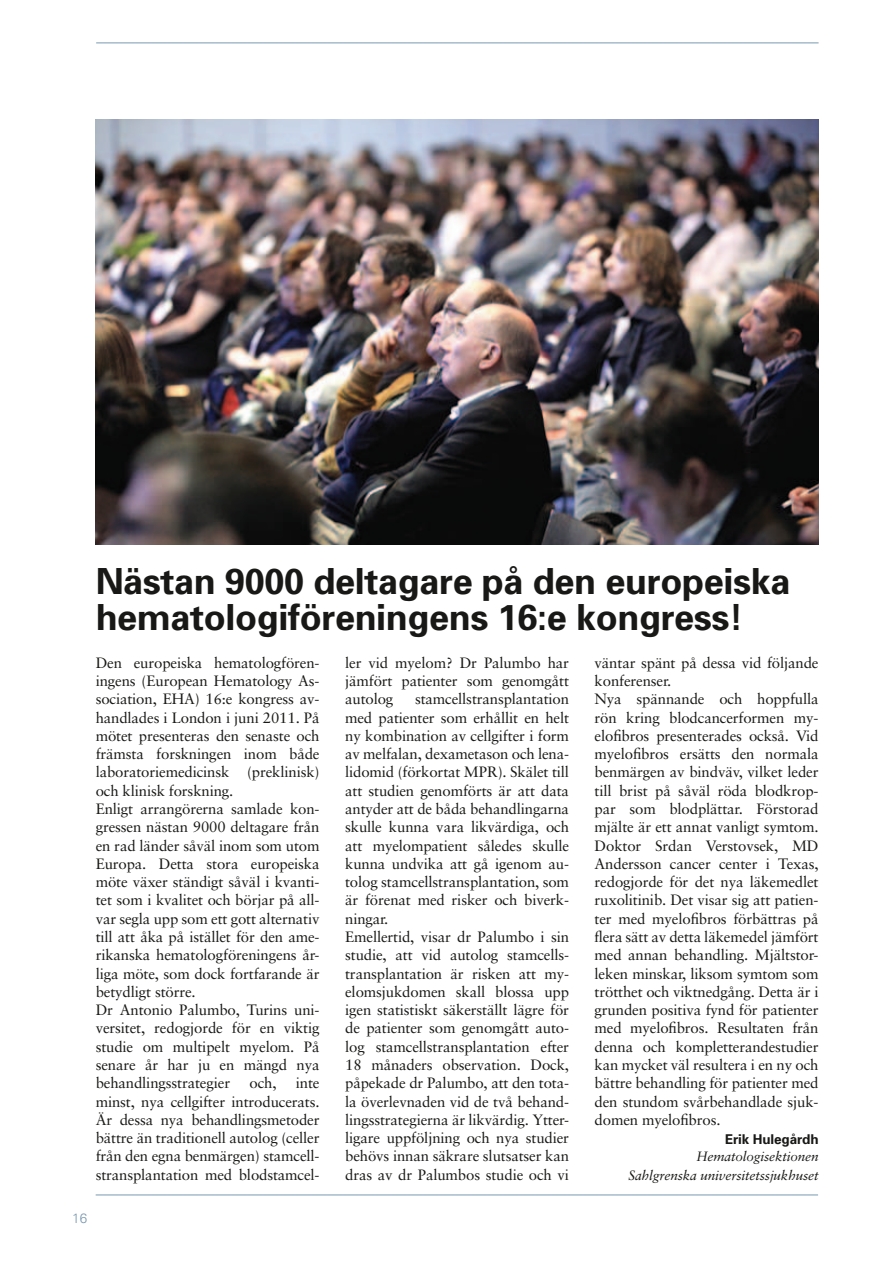
<style>
.page{position:relative;width:893px;height:1263px;background:#fff}
.page>*{position:absolute;margin:0;border:0;box-sizing:border-box;transform-origin:0 0}
.t1{font:700 36px/36px "Univers";letter-spacing:-.01em;color:#181816}
.t2{font:15px/18.3px "Sabon";letter-spacing:-.01em;color:#181816}
.t3{font:italic 13.5px/18.3px "Sabon";letter-spacing:-.01em;color:#181816;text-align:right}
.t4{font:700 13.5px "Univers";letter-spacing:-.01em;color:#181816}
.t5{font:300 13.5px "Univers";color:#7a97af}
</style>
<div class="page">
<hr style="left:96px;top:1194px;width:722px;height:1px;background:#7a97af">
<hr style="left:96px;top:43px;width:723px;height:1px;background:#7a97af">
<img style="left:96px;top:119px;width:723px;height:425px">
<h1 class="t1" style="left:96px;top:563px;width:696px">Nästan 9000 deltagare på den europeiska hematologiföreningens 16:e kongress!</h1>
<p class="t2" style="left:96px;top:653px;width:225px">Den europeiska hematologfören&shy;ingens (European Hematology As&shy;sociation, EHA) 16:e kongress av&shy;handlades i London i juni 2011. På mötet presenteras den senaste och främsta forskningen inom både laboratoriemedicinsk (preklinisk) och klinisk forskning.<br>Enligt arrangörerna samlade kon&shy;gressen nästan 9000 deltagare från en rad länder såväl inom som utom<br>Europa. Detta stora europeiska möte växer ständigt såväl i kvanti&shy;tet som i kvalitet och börjar på all&shy;var segla upp som ett gott alternativ till att åka på istället för den ame&shy;rikanska hematologföreningens år&shy;liga möte, som dock fortfarande är betydligt större.<br>Dr Antonio Palumbo, Turins uni&shy;versitet, redogjorde för en viktig studie om multipelt myelom. På senare år har ju en mängd nya behandlingsstrategier</p>
<p class="t2" style="left:250px;top:1074px;width:29px">och,</p>
<p class="t2" style="left:96px;top:1074px;width:225px;text-align:justify;text-indent:200px">inte minst, nya cellgifter introducerats.<br>Är dessa nya behandlingsmetoder bättre än traditionell autolog (celler från den egna benmärgen) stamcell&shy;stransplantation med blodstamcel-</p>
<p class="t2" style="left:345px;top:653px;width:225px;text-align:justify">ler vid myelom? Dr Palumbo har jämfört patienter som genomgått autolog</p>
<p class="t2" style="left:345px;top:690px;width:225px;text-indent:70px">stamcellstransplantation med patienter som erhållit en helt ny kombination av cellgifter i form av melfalan, dexametason och lena&shy;lidomid (förkortat MPR). Skälet till att studien genomförts är att data antyder att de båda behandlingarna skulle kunna vara likvärdiga, och att myelompatient således skulle kunna undvika att gå igenom au&shy;tolog stamcellstransplantation, som är förenat med risker och biverk&shy;ningar.<br>Emellertid, visar dr Palumbo i sin studie, att vid autolog stamcells&shy;transplantation är risken att my&shy;elomsjukdomen skall blossa upp igen statistiskt säkerställt lägre för de patienter som genomgått auto&shy;log stamcellstransplantation efter 18 månaders observation. Dock, påpekade dr Palumbo, att den tota&shy;la överlevnaden vid de två behand&shy;lingsstrategierna är likvärdig. Ytter&shy;ligare uppföljning och nya studier behövs innan säkrare slutsatser kan dras av dr Palumbos studie och vi</p>
<p class="t2" style="left:595px;top:653px;width:225px">väntar spänt på dessa vid följande konferenser.<br>Nya spännande och hoppfulla rön kring blodcancerformen my&shy;elofibros presenterades också. Vid myelofibros ersätts den normala benmärgen av bindväv, vilket leder till brist på såväl röda blodkrop&shy;par som blodplättar. Förstorad mjälte är ett annat vanligt symtom.<br>Doktor Srdan Verstovsek, MD<br>Andersson cancer center i Texas, redogjorde för det nya läkemedlet ruxolitinib. Det visar sig att patien&shy;ter med myelofibros förbättras på flera sätt av detta läkemedel jämfört med annan behandling. Mjältstor&shy;leken minskar, liksom symtom som trötthet och viktnedgång. Detta är i grunden positiva fynd för patienter med myelofibros. Resultaten från denna och kompletterandestudier kan mycket väl resultera i en ny och bättre behandling för patienter med den stundom svårbehandlade sjuk&shy;domen myelofibros.</p>
<p class="t4" style="left:725px;top:1131px;width:95px">Erik Hulegårdh</p>
<p class="t3" style="left:629px;top:1147px;width:191px">Hematologisektionen<br>Sahlgrenska universitetssjukhuset</p>
<p class="t5" style="left:72px;top:1210px;width:17px">16</p>
</div>
